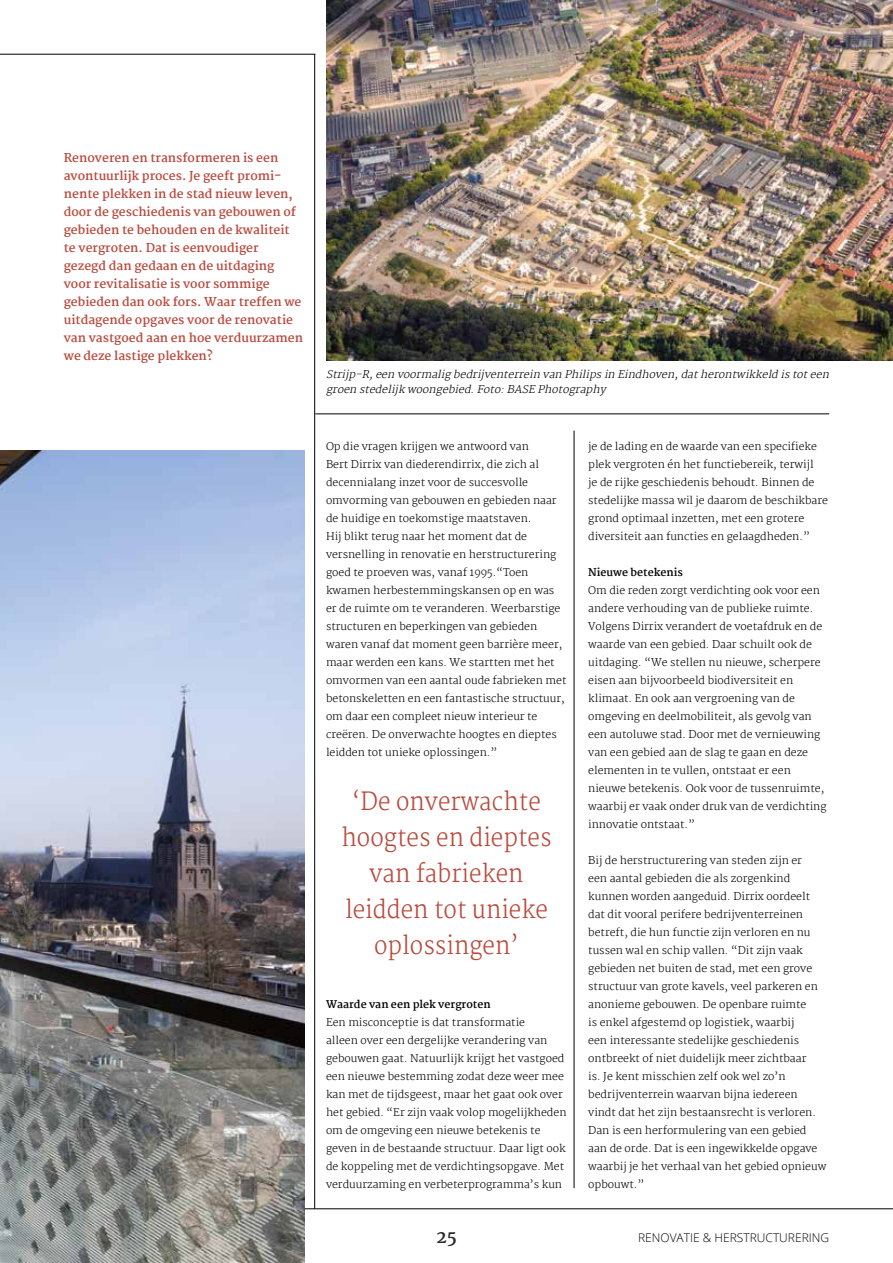
<style>
.page{position:relative;width:893px;height:1263px;background:#fff}
.page>*{position:absolute;margin:0;border:0;box-sizing:border-box;transform-origin:0 0}
.t1{font:300 24.75px/36px "Martel";letter-spacing:.005em;color:#b94b3e;text-align:center;scale:.91 1}
.t2{font:700 18px "Martel";color:#282827}
.t3{font:700 12px/18px "Martel";color:#b94b3e}
.t4{font:300 12px "Open Sans";color:#000}
.t5{font:200 10.5px/18px "Martel";color:#000}
.t6{font:italic 200 10.5px/14.7px "Martel";color:#000}
.t7{font:700 10.5px "Martel";color:#000}
</style>
<div class="page">
<hr style="left:0;top:1208px;width:893px;height:1px;background:#000">
<hr style="left:314px;top:54px;width:1px;height:1155px;background:#000">
<hr style="left:574px;top:431px;width:1px;height:757px;background:#000">
<img style="left:0;top:450px;width:305px;height:813px">
<hr style="left:315px;top:414px;width:514px;height:1px;background:#000">
<hr style="left:0;top:54px;width:315px;height:1px;background:#000">
<img style="left:326px;top:0;width:567px;height:360px">
<p class="t3" style="left:64px;top:149px;width:241px">Renoveren en transformeren is een avontuurlijk proces. Je geeft promi&shy;nente plekken in de stad nieuw leven, door de geschiedenis van gebouwen of gebieden te behouden en de kwaliteit te vergroten. Dat is eenvoudiger gezegd dan gedaan en de uitdaging voor revitalisatie is voor sommige gebieden dan ook fors. Waar treffen we uitdagende opgaves voor de renovatie van vastgoed aan en hoe verduurzamen we deze lastige plekken?</p>
<p class="t6" style="left:326px;top:367px;width:508px">Strijp-R,een voormaligbedrijventerrein van Philipsin Eindhoven,datherontwikkeld istoteen groen stedelijk woongebied.Foto:BASE Photography</p>
<p class="t5" style="left:326px;top:437px;width:242px">Op die vragen krijgen we antwoord van<br>Bert Dirrix van diederendirrix, die zich al decennialang inzet voor de succesvolle omvorming van gebouwen en gebieden naar de huidige en toekomstige maatstaven.<br>Hij blikt terug naar het moment dat de versnelling in renovatie en herstructurering goed te proeven was, vanaf 1995.“Toen kwamen herbestemmingskansen op en was er de ruimte om te veranderen. Weerbarstige structuren en beperkingen van gebieden waren vanaf dat moment geen barrière meer, maar werden een kans. We startten met het omvormen van een aantal oude fabrieken met betonskeletten en een fantastische structuur, om daar een compleet nieuw interieur te creëren. De onverwachte hoogtes en dieptes leidden tot unieke oplossingen.”</p>
<h1 class="t1" style="left:341px;top:783px;width:233px">‘De onverwachte hoogtes en dieptes van fabrieken leidden tot unieke oplossingen’</h1>
<p class="t7" style="left:326px;top:998px;width:166px">Waarde van een plek vergroten</p>
<p class="t5" style="left:326px;top:1013px;width:242px">Een misconceptie is dat transformatie<br>alleen over een dergelijke verandering van gebouwen gaat. Natuurlijk krijgt het vastgoed een nieuwe bestemming zodat deze weer mee kan met de tijdsgeest, maar het gaat ook over het gebied. “Er zijn vaak volop mogelijkheden om de omgeving een nieuwe betekenis te geven in de bestaande structuur. Daar ligt ook de koppeling met de verdichtingsopgave. Met verduurzaming en verbeterprogramma’s kun</p>
<p class="t5" style="left:588px;top:437px;width:241px">je de lading en de waarde van een specifieke plek vergroten én het functiebereik, terwijl<br>je de rijke geschiedenis behoudt. Binnen de stedelijke massa wil je daarom de beschikbare grond optimaal inzetten, met een grotere diversiteit aan functies en gelaagdheden.”</p>
<p class="t7" style="left:588px;top:566px;width:96px">Nieuwe betekenis</p>
<p class="t5" style="left:588px;top:581px;width:240px">Om die reden zorgt verdichting ook voor een andere verhouding van de publieke ruimte.<br>Volgens Dirrix verandert de voetafdruk en de waarde van een gebied. Daar schuilt ook de uitdaging. “We stellen nu nieuwe, scherpere eisen aan bijvoorbeeld biodiversiteit en klimaat. En ook aan vergroening van de omgeving en deelmobiliteit, als gevolg van een autoluwe stad. Door met de vernieuwing van een gebied aan de slag te gaan en deze elementen in te vullen, ontstaat er een nieuwe betekenis. Ook voor de tussenruimte, waarbij er vaak onder druk van de verdichting innovatie ontstaat.”</p>
<p class="t5" style="left:588px;top:851px;width:240px">Bij de herstructurering van steden zijn er<br>een aantal gebieden die als zorgenkind kunnen worden aangeduid. Dirrix oordeelt dat dit vooral perifere bedrijventerreinen betreft, die hun functie zijn verloren en nu tussen wal en schip vallen. “Dit zijn vaak gebieden net buiten de stad, met een grove structuur van grote kavels, veel parkeren en anonieme gebouwen. De openbare ruimte<br>is enkel afgestemd op logistiek, waarbij<br>een interessante stedelijke geschiedenis ontbreekt of niet duidelijk meer zichtbaar<br>is. Je kent misschien zelf ook wel zo’n bedrijventerrein waarvan bijna iedereen vindt dat het zijn bestaansrecht is verloren.<br>Dan is een herformulering van een gebied aan de orde. Dat is een ingewikkelde opgave waarbij je het verhaal van het gebied opnieuw opbouwt.”</p>
<h2 class="t2" style="left:436px;top:1226px;width:22px">25</h2>
<p class="t4" style="left:638px;top:1229px;width:192px">RENOVATIE &amp; HERSTRUCTURERING</p>
</div>
